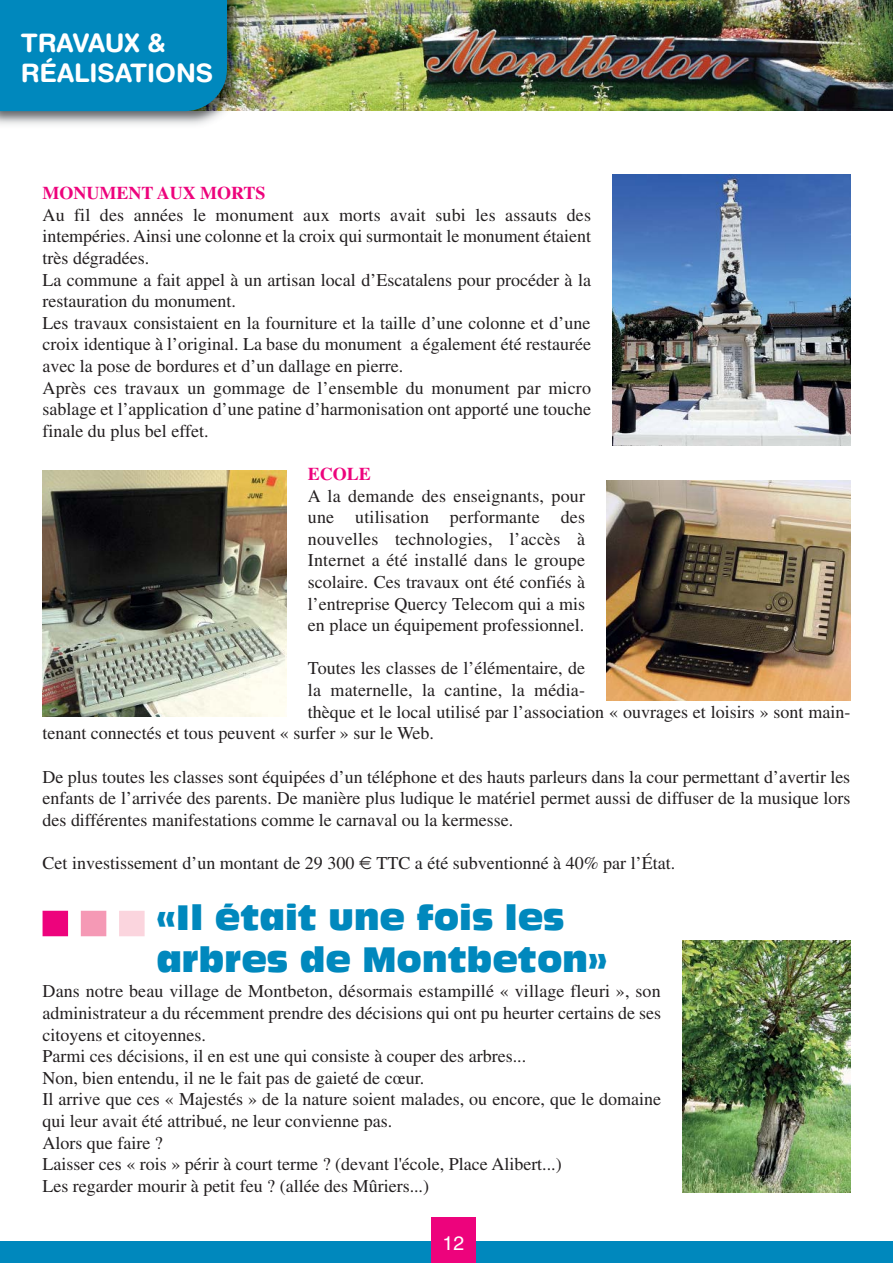
<style>
.page{position:relative;width:893px;height:1263px;background:#fff}
.page>*{position:absolute;margin:0;border:0;box-sizing:border-box;transform-origin:0 0}
.t1{font:34.5px/41.4px "Antique Olive Compact";color:#0088bd;scale:.96 1}
.t2{font:700 25.5px/30.6px "Helvetica Rounded";color:#fff}
.t3{font:19.5px "Helvetica";color:#fff}
.t4{font:18px/21.6px "Times";color:#231f20}
.t5{font:700 18px "Times";color:#ed037c}
</style>
<div class="page">
<img style="left:247px;top:0;width:646px;height:111px">
<div style="left:0;top:1242px;width:893px;height:21px;background:#0088bd"></div>
<img style="left:0;top:111px;width:225px;height:14px">
<img style="left:227px;top:0;width:20px;height:111px">
<div style="left:0;top:0;width:227px;height:111px;background:#0088bd"></div>
<div style="left:431px;top:1217px;width:45px;height:46px;background:#ed037c"></div>
<div style="left:43px;top:911px;width:25px;height:25px;background:#ed037c"></div>
<div style="left:81px;top:911px;width:25px;height:25px;background:#f599b5"></div>
<div style="left:119px;top:911px;width:26px;height:25px;background:#fbd5de"></div>
<img style="left:612px;top:174px;width:238px;height:271px">
<img style="left:43px;top:471px;width:244px;height:246px">
<img style="left:606px;top:480px;width:244px;height:220px">
<img style="left:682px;top:941px;width:168px;height:252px">
<h2 class="t2" style="left:21px;top:30px;width:194px">TRAVAUX &amp;<br>RÉALISATIONS</h2>
<p class="t5" style="left:43px;top:187px;width:225px">MONUMENT AUX MORTS</p>
<p class="t4" style="left:43px;top:206px;width:550px">Au fil des années le monument aux morts avait subi les assauts des intempéries. Ainsi une colonne et la croix qui surmontait le monument étaient très dégradées.<br>La commune a fait appel à un artisan local d’Escatalens pour procéder à la restauration du monument.<br>Les travaux consistaient en la fourniture et la taille d’une colonne et d’une croix identique à l’original. La base du monument a également été restaurée avec la pose de bordures et d’un dallage en pierre.<br>Après ces travaux un gommage de l’ensemble du monument par micro sablage et l’application d’une patine d’harmonisation ont apporté une touche finale du plus bel effet.</p>
<p class="t5" style="left:308px;top:467px;width:65px">ECOLE</p>
<p class="t4" style="left:308px;top:486px;width:279px;text-align:justify">A la demande des enseignants, pour une utilisation performante des nouvelles technologies, l’accès à Internet a été installé dans le groupe scolaire. Ces travaux ont été confiés à l’entreprise Quercy Telecom qui a mis en place un équipement professionnel.</p>
<p class="t4" style="left:308px;top:659px;width:278px">Toutes les classes de l’élémentaire, de</p>
<p class="t4" style="left:308px;top:681px;width:279px">la maternelle, la cantine, la média-</p>
<p class="t4" style="left:308px;top:702px;width:544px">thèque et le local utilisé par l’association « ouvrages et loisirs » sont main-</p>
<p class="t4" style="left:43px;top:724px;width:393px">tenant connectés et tous peuvent « surfer » sur le Web.</p>
<p class="t4" style="left:43px;top:767px;width:809px;text-align:justify">De plus toutes les classes sont équipées d’un téléphone et des hauts parleurs dans la cour permettant d’avertir les enfants de l’arrivée des parents. De manière plus ludique le matériel permet aussi de diffuser de la musique lors des différentes manifestations comme le carnaval ou la kermesse.</p>
<p class="t4" style="left:43px;top:854px;width:634px">Cet investissement d’un montant de 29 300 TTC a été subventionné à 40% par l’État.</p>
<h1 class="t1" style="left:156px;top:899px;width:471px">«Il était une fois les arbres de Montbeton»</h1>
<p class="t4" style="left:42px;top:982px;width:620px">Dans notre beau village de Montbeton, désormais estampillé « village fleuri », son administrateur a du récemment prendre des décisions qui ont pu heurter certains de ses citoyens et citoyennes.<br>Parmi ces décisions, il en est une qui consiste à couper des arbres...<br>Non, bien entendu, il ne le fait pas de gaieté de cœur.<br>Il arrive que ces « Majestés » de la nature soient malades, ou encore, que le domaine qui leur avait été attribué, ne leur convienne pas.<br>Alors que faire ?<br>Laisser ces « rois » périr à court terme ? (devant l'école, Place Alibert...)<br>Les regarder mourir à petit feu ? (allée des Mûriers...)</p>
<p class="t3" style="left:443px;top:1236px;width:23px">12</p>
</div>
